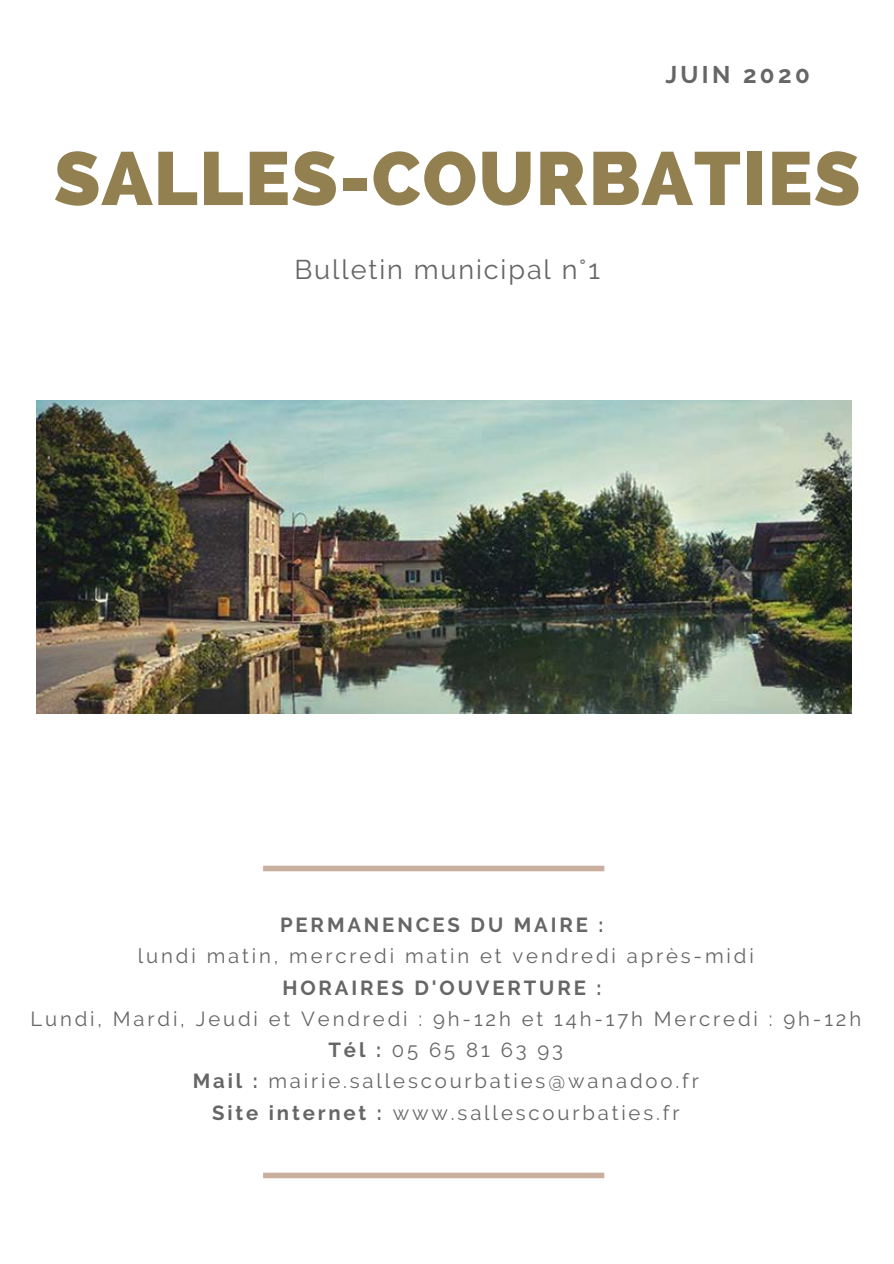
<style>
.page{position:relative;width:894px;height:1264px;background:#fff}
.page>*{position:absolute;margin:0;border:0;box-sizing:border-box;transform-origin:0 0}
.t1{font:800 75px "Raleway";letter-spacing:.02em;color:#938051}
.t2{font:27px "Raleway";letter-spacing:.07em;color:#666}
.t3{font:700 24px "Raleway";letter-spacing:.14em;color:#666}
.t4{font:20.25px/31.2px "Raleway";letter-spacing:.14em;color:#666;text-align:center}
.t5{font:700 20.25px "Raleway";letter-spacing:.14em;color:#666}
.s1{font-weight:700}
</style>
<div class="page">
<img style="left:36px;top:400px;width:814px;height:313px">
<svg style="left:263px;top:865px;width:341px;height:6px;background:#cfb8a8"></svg>
<svg style="left:263px;top:1172px;width:341px;height:6px;background:#cfb7a8"></svg>
<p class="t3" style="left:665px;top:60px;width:146px">JUIN 2020</p>
<h1 class="t1" style="left:54px;top:134px;width:807px">SALLES-COURBATIES</h1>
<h2 class="t2" style="left:294px;top:253px;width:307px">Bulletin municipal n°1</h2>
<p class="t5" style="left:280px;top:913px;width:325px">PERMANENCES DU MAIRE :</p>
<p class="t4" style="left:138px;top:940px;width:617px">lundi matin, mercredi matin et vendredi après-midi</p>
<p class="t5" style="left:282px;top:975px;width:320px">HORAIRES D'OUVERTURE :</p>
<p class="t4" style="left:30px;top:1003px;width:832px">Lundi, Mardi, Jeudi et Vendredi : 9h-12h et 14h-17h Mercredi : 9h-12h <span class="s1">Tél :</span> 05 65 81 63 93<br><span class="s1">Mail :</span> mairie.sallescourbaties@wanadoo.fr<br><span class="s1">Site internet :</span> www.sallescourbaties.fr</p>
</div>
